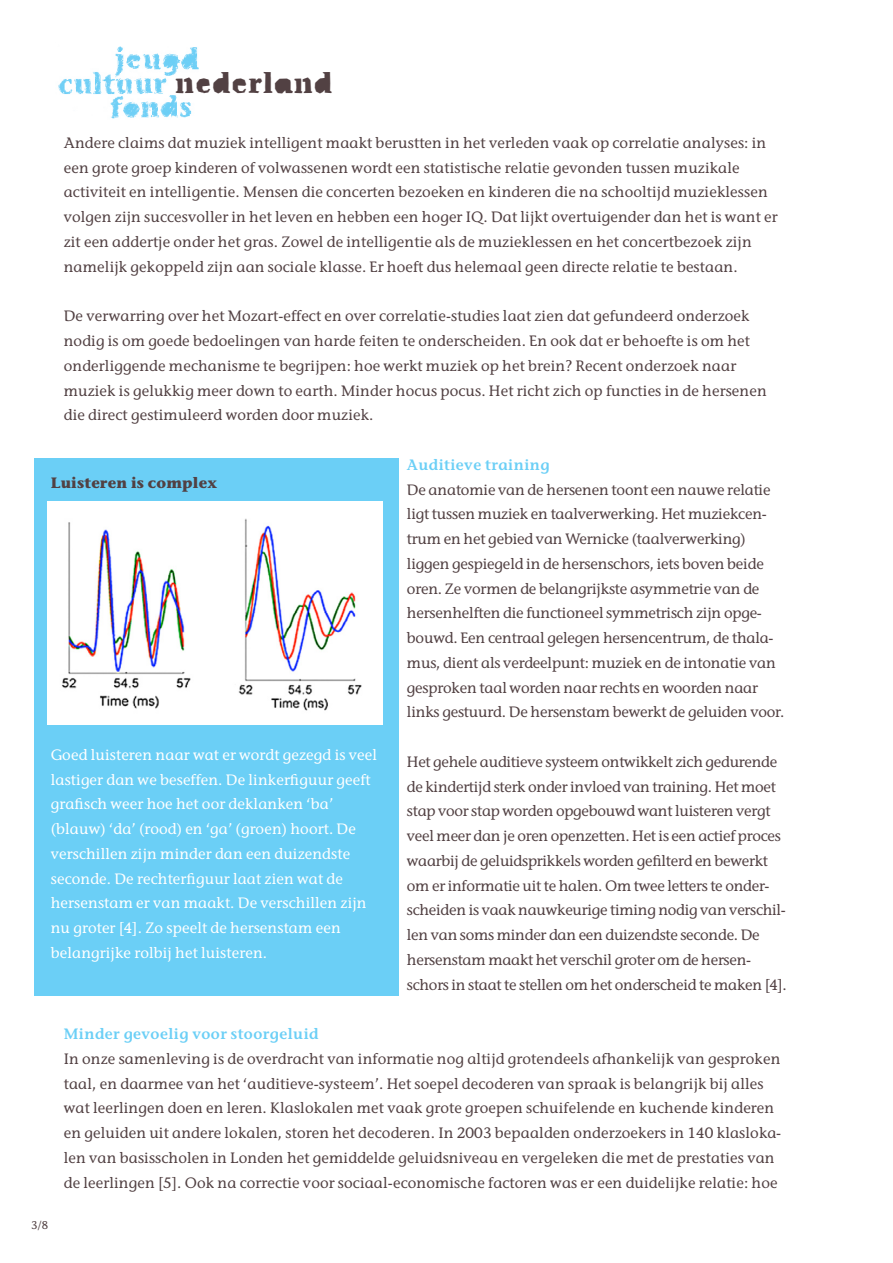
<style>
.page{position:relative;width:893px;height:1263px;background:#fff}
.page>*{position:absolute;margin:0;border:0;box-sizing:border-box;transform-origin:0 0}
.t1{font:28.95px "Jeugdcultuurfonds Cutout";color:#524143}
.plat{font:15px/24.8px "Stone Informal";letter-spacing:.01em;color:#524143}
.plat-2{font:15px/24.8px "Stone Informal";letter-spacing:-.015em;color:#524143}
.plat-3{font:15px/24.8px "Stone Informal";letter-spacing:-.01em;color:#524143}
.plat-4{font:15px/24.8px "Stone Informal";letter-spacing:.01em;color:#fff}
.kopje{font:600 15px "Stone Informal";letter-spacing:.03em;color:#6bcff6}
.plat-5{font:700 15px "Stone Informal";letter-spacing:.01em;color:#524143}
.t2{font:11.25px "Stone Informal";color:#524143}
</style>
<div class="page">
<img style="left:58px;top:46px;width:141px;height:73px">
<div style="left:34px;top:459px;width:364px;height:537px;background:#6bcff6"></div>
<img style="left:47px;top:501px;width:336px;height:223px">
<p class="t1" style="left:175px;top:64px;width:160px">nedErland</p>
<p class="plat" style="left:64px;top:130px;width:715px">Andere claims dat muziek intelligent maakt berustten in het verleden vaak op correlatie analyses: in een grote groep kinderen of volwassenen wordt een statistische relatie gevonden tussen muzikale activiteit en intelligentie. Mensen die concerten bezoeken en kinderen die na schooltijd muzieklessen volgen zijn succesvoller in het leven en hebben een hoger IQ. Dat lijkt overtuigender dan het is want er zit een addertje onder het gras. Zowel de intelligentie als de muzieklessen en het concertbezoek zijn namelijk gekoppeld zijn aan sociale klasse. Er hoeft dus helemaal geen directe relatie te bestaan.</p>
<p class="plat" style="left:64px;top:304px;width:704px">De verwarring over het Mozart-effect en over correlatie-studies laat zien dat gefundeerd onderzoek nodig is om goede bedoelingen van harde feiten te onderscheiden. En ook dat er behoefte is om het onderliggende mechanisme te begrijpen: hoe werkt muziek op het brein? Recent onderzoek naar muziek is gelukkig meer down to earth. Minder hocus pocus. Het richt zich op functies in de hersenen die direct gestimuleerd worden door muziek.</p>
<p class="kopje" style="left:407px;top:455px;width:144px">Auditieve training</p>
<p class="plat-3" style="left:407px;top:477px;width:379px">De anatomie van de hersenen toont een nauwe relatie ligt tussen muziek en taalverwerking. Het muziekcen&shy;trum en het gebied van Wernicke (taalverwerking) liggen gespiegeld in de hersenschors, iets boven beide oren. Ze vormen de belangrijkste asymmetrie van de hersenhelften die functioneel symmetrisch zijn opge&shy;bouwd. Een centraal gelegen hersencentrum, de thala&shy;mus, dient als verdeelpunt: muziek en de intonatie van gesproken taal worden naar rechts en woorden naar links gestuurd. De hersenstam bewerkt de geluiden voor.</p>
<p class="plat-2" style="left:407px;top:749px;width:381px">Het gehele auditieve systeem ontwikkelt zich gedurende de kindertijd sterk onder invloed van training. Het moet stap voor stap worden opgebouwd want luisteren vergt veel meer dan je oren openzetten. Het is een actief proces waarbij de geluidsprikkels worden gefilterd en bewerkt om er informatie uit te halen. Om twee letters te onder&shy;scheiden is vaak nauwkeurige timing nodig van verschil&shy;len van soms minder dan een duizendste seconde. De hersenstam maakt het verschil groter om de hersen&shy;schors in staat te stellen om het onderscheid te maken [4].</p>
<p class="kopje" style="left:64px;top:1025px;width:256px">Minder gevoelig voor stoorgeluid</p>
<p class="plat" style="left:64px;top:1046px;width:719px">In onze samenleving is de overdracht van informatie nog altijd grotendeels afhankelijk van gesproken taal, en daarmee van het ‘auditieve-systeem’. Het soepel decoderen van spraak is belangrijk bij alles wat leerlingen doen en leren. Klaslokalen met vaak grote groepen schuifelende en kuchende kinderen en geluiden uit andere lokalen, storen het decoderen. In 2003 bepaalden onderzoekers in 140 klasloka&shy;len van basisscholen in Londen het gemiddelde geluidsniveau en vergeleken die met de prestaties van de leerlingen [5]. Ook na correctie voor sociaal-economische factoren was er een duidelijke relatie: hoe</p>
<p class="plat-5" style="left:51px;top:473px;width:168px">Luisteren is complex</p>
<p class="plat-4" style="left:51px;top:742px;width:328px">Goed luisteren naar wat er wordt gezegd is veel lastiger dan we beseffen. De linkerfiguur geeft grafisch weer hoe het oor deklanken ‘ba’ (blauw) ‘da’ (rood) en ‘ga’ (groen) hoort. De verschillen zijn minder dan een duizendste seconde. De rechterfiguur laat zien wat de hersenstam er van maakt. De verschillen zijn nu groter [4]. Zo speelt de hersenstam een belangrijke rolbij het luisteren.</p>
<p class="t2" style="left:31px;top:1218px;width:19px">3/8</p>
</div>
